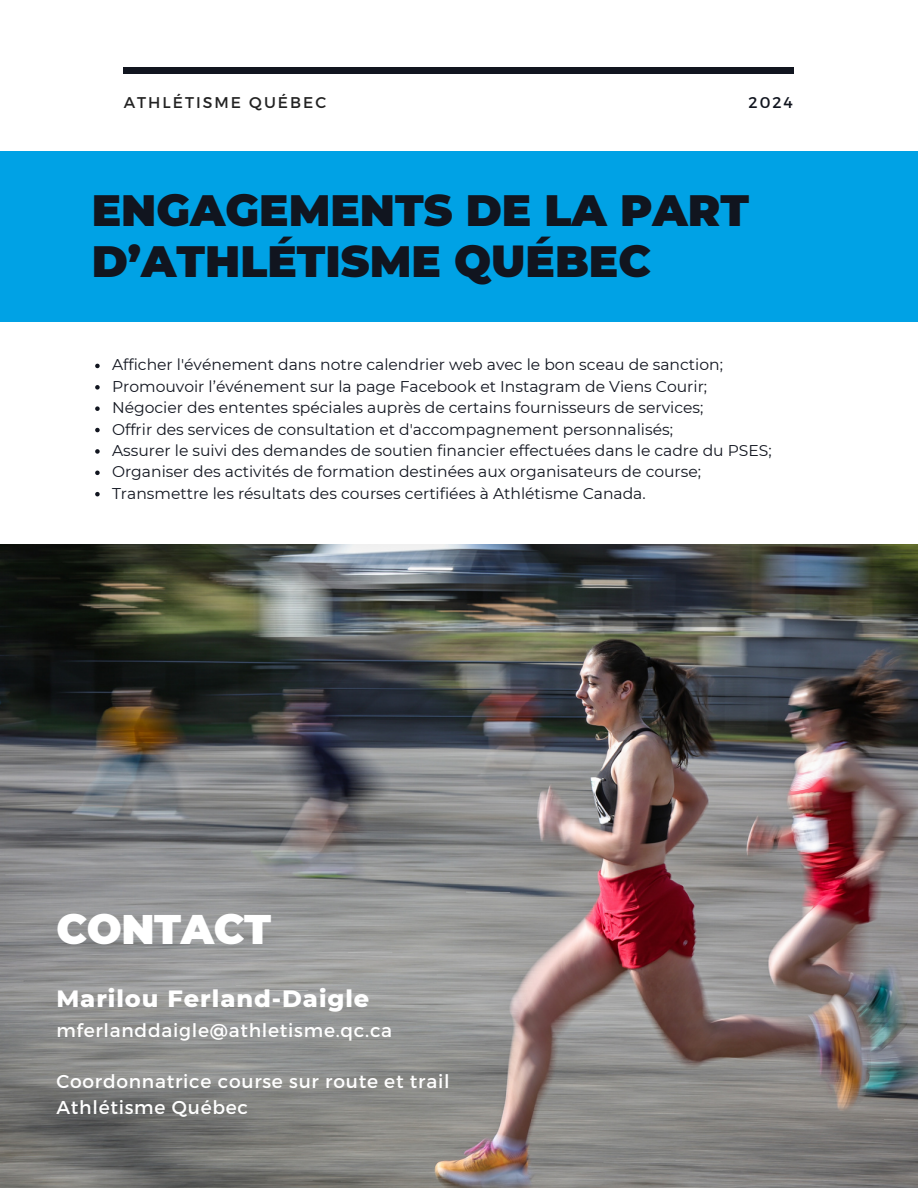
<style>
.page{position:relative;width:918px;height:1188px;background:#fff}
.page>*{position:absolute;margin:0;border:0;box-sizing:border-box;transform-origin:0 0}
.t1{font:900 43.8px/51.8px "Montserrat";color:#11151f}
.t2{font:900 41.4px "Montserrat";letter-spacing:-.01em;color:#fff}
.t3{font:800 24px "Montserrat";letter-spacing:.04em;color:#fff}
.t4{font:18.6px/25.7px "Montserrat";letter-spacing:.04em;color:#fff}
.t5{font:15.6px "Montserrat";color:#11151f}
.t6{font:15.6px "Montserrat";letter-spacing:.13em;color:#222}
</style>
<div class="page">
<div style="left:124px;top:67px;width:670px;height:7px;background:#11151f"></div>
<div style="left:0;top:151px;width:918px;height:170px;background:#00a2e5"></div>
<svg style="left:95px;top:364px;width:5px;height:4px"></svg>
<svg style="left:95px;top:385px;width:5px;height:5px"></svg>
<svg style="left:95px;top:406px;width:5px;height:5px"></svg>
<svg style="left:95px;top:428px;width:5px;height:4px"></svg>
<svg style="left:95px;top:449px;width:5px;height:5px"></svg>
<svg style="left:95px;top:471px;width:5px;height:4px"></svg>
<svg style="left:95px;top:492px;width:5px;height:4px"></svg>
<img style="left:0;top:544px;width:918px;height:644px">
<p class="t6" style="left:124px;top:92px;width:204px">ATHLÉTISME QUÉBEC</p>
<p class="t5" style="left:749px;top:92px;width:46px">2024</p>
<p class="t1" style="left:92px;top:184px;width:659px">ENGAGEMENTS DE LA PART<br>D’ATHLÉTISME QUÉBEC</p>
<p class="t5" style="left:112px;top:355px;width:612px">Afficher l'événement dans notre calendrier web avec le bon sceau de sanction;</p>
<p class="t5" style="left:112px;top:377px;width:597px">Promouvoir l’événement sur la page Facebook et Instagram de Viens Courir;</p>
<p class="t5" style="left:112px;top:398px;width:593px">Négocier des ententes spéciales auprès de certains fournisseurs de services;</p>
<p class="t5" style="left:112px;top:419px;width:562px">Offrir des services de consultation et d'accompagnement personnalisés;</p>
<p class="t5" style="left:112px;top:441px;width:661px">Assurer le suivi des demandes de soutien financier effectuées dans le cadre du PSES;</p>
<p class="t5" style="left:112px;top:462px;width:591px">Organiser des activités de formation destinées aux organisateurs de course;</p>
<p class="t5" style="left:112px;top:484px;width:535px">Transmettre les résultats des courses certifiées à Athlétisme Canada.</p>
<p class="t2" style="left:56px;top:904px;width:216px">CONTACT</p>
<p class="t3" style="left:56px;top:984px;width:314px">Marilou Ferland-Daigle</p>
<p class="t4" style="left:56px;top:1016px;width:337px">mferlanddaigle@athletisme.qc.ca</p>
<p class="t4" style="left:56px;top:1068px;width:395px">Coordonnatrice course sur route et trail<br>Athlétisme Québec</p>
</div>
